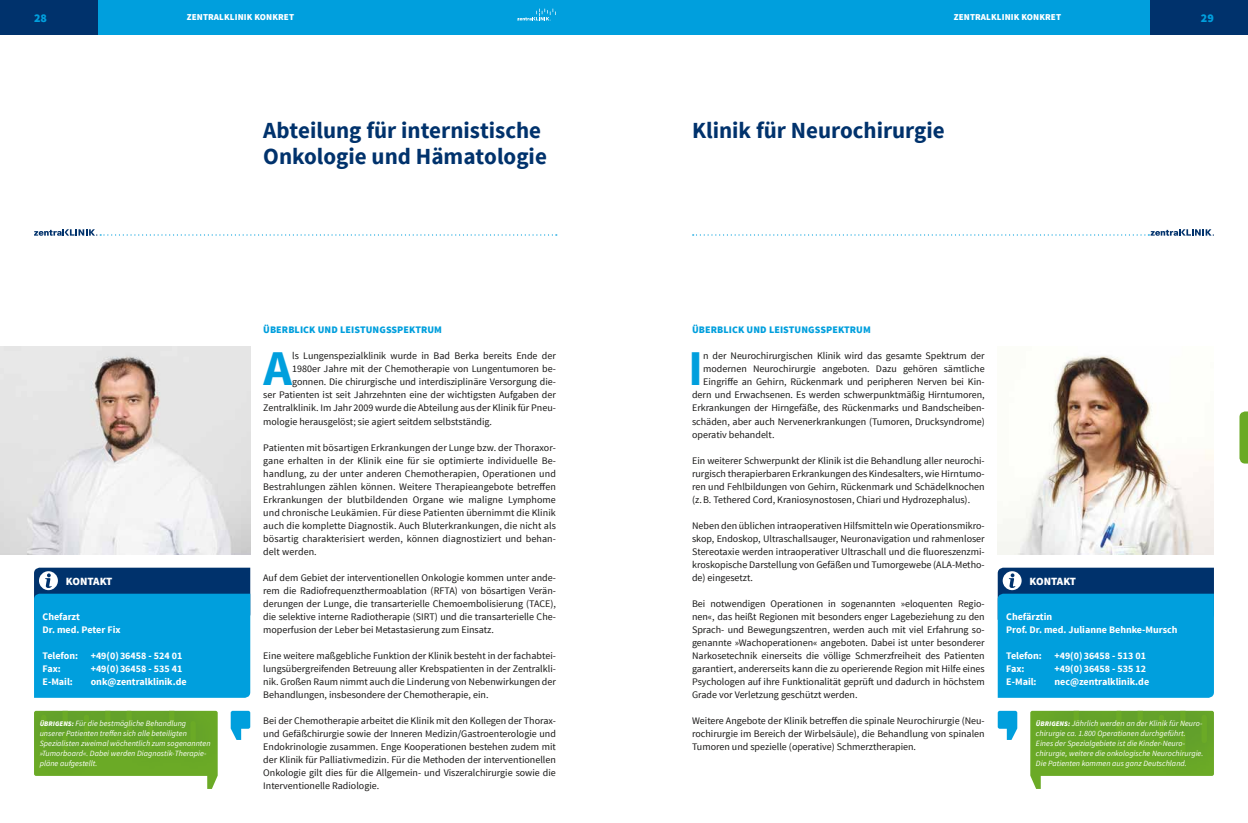
<style>
.page{position:relative;width:1248px;height:823px;background:#fff}
.page>*{position:absolute;margin:0;border:0;box-sizing:border-box;transform-origin:0 0}
.t1{font:700 49.9px "Source Sans Pro";color:#009fdd}
.t2{font:700 23px/26px "Source Sans Pro";color:#00326c}
.t3{font:900 12px "Source Sans Pro";color:#009fdd}
.t4{font:900 11px "Source Sans Pro";letter-spacing:-.015em;color:#fff}
.t5{font:10px/13px "Source Sans Pro";color:#181716;text-align:justify}
.t6{font:700 10px/13px "Source Sans Pro";color:#fff}
.t7{font:900 10px "Source Sans Pro";letter-spacing:.01em;color:#009fdd}
.t8{font:900 9px "Source Sans Pro";letter-spacing:.01em;color:#fff}
.t9{font:italic 8px/10px "Source Sans Pro";letter-spacing:.005em;color:#fff}
.s1{font-weight:900;font-size:7px}
</style>
<div class="page">
<svg style="left:1239px;top:411px;width:8px;height:52px"></svg>
<img style="left:0;top:346px;width:250px;height:208px">
<svg style="left:34px;top:229px;width:522px;height:6px"></svg>
<svg style="left:34px;top:567px;width:216px;height:130px;background:#038bc7"></svg>
<svg style="left:231px;top:710px;width:19px;height:29px"></svg>
<svg style="left:34px;top:710px;width:184px;height:78px;background:#7fb44a"></svg>
<div style="left:0;top:0;width:1247px;height:34px;background:#009fdd"></div>
<div style="left:0;top:0;width:97px;height:34px;background:#00326c"></div>
<svg style="left:517px;top:9px;width:39px;height:12px"></svg>
<svg style="left:692px;top:229px;width:521px;height:6px"></svg>
<svg style="left:997px;top:567px;width:216px;height:130px;background:#048bc7"></svg>
<img style="left:997px;top:356px;width:216px;height:198px">
<svg style="left:997px;top:710px;width:20px;height:29px"></svg>
<svg style="left:1030px;top:710px;width:183px;height:78px;background:#80b44a"></svg>
<div style="left:1150px;top:0;width:97px;height:34px;background:#00326c"></div>
<p class="t3" style="left:34px;top:10px;width:15px">28</p>
<p class="t8" style="left:187px;top:12px;width:109px">ZENTRALKLINIK KONKRET</p>
<h2 class="t2" style="left:263px;top:118px;width:285px">Abteilung für internistische<br>Onkologie und Hämatologie</h2>
<p class="t4" style="left:66px;top:573px;width:48px">KONTAKT</p>
<p class="t6" style="left:43px;top:610px;width:80px">Chefarzt<br>Dr. med. Peter Fix</p>
<p class="t6" style="left:43px;top:649px;width:37px">Telefon:</p>
<p class="t6" style="left:91px;top:649px;width:93px">+49(0)36458 - 524 01</p>
<p class="t6" style="left:43px;top:662px;width:20px">Fax:</p>
<p class="t6" style="left:91px;top:662px;width:93px">+49(0)36458 - 535 41</p>
<p class="t6" style="left:43px;top:675px;width:32px">E-Mail:</p>
<p class="t6" style="left:91px;top:675px;width:97px">onk@zentralklinik.de</p>
<p class="t9" style="left:40px;top:718px;width:172px"><span class="s1">ÜBRIGENS:</span> Für die bestmögliche Behandlung unserer Patienten treffen sich alle beteiligten Spezialisten zweimal wöchentlich zum sogenannten »Tumorboard«. Dabei werden Diagnostik-Therapie&shy;pläne aufgestellt.</p>
<p class="t7" style="left:263px;top:323px;width:180px">ÜBERBLICK UND LEISTUNGSSPEKTRUM</p>
<h1 class="t1" style="left:263px;top:336px;width:30px">A</h1>
<p class="t5" style="left:292px;top:349px;width:265px">ls Lungenspezialklinik wurde in Bad Berka bereits Ende der</p>
<p class="t5" style="left:292px;top:362px;width:265px">1980er Jahre mit der Chemotherapie von Lungentumoren be-</p>
<p class="t5" style="left:292px;top:375px;width:265px">gonnen. Die chirurgische und interdisziplinäre Versorgung die-</p>
<p class="t5" style="left:263px;top:388px;width:294px">ser Patienten ist seit Jahrzehnten eine der wichtigsten Aufgaben der</p>
<p class="t5" style="left:263px;top:401px;width:294px">Zentralklinik. Im Jahr 2009 wurde die Abteilung aus der Klinik für Pneu-</p>
<p class="t5" style="left:263px;top:414px;width:230px">mologie herausgelöst; sie agiert seitdem selbstständig.</p>
<p class="t5" style="left:263px;top:440px;width:294px">Patienten mit bösartigen Erkrankungen der Lunge bzw. der Thoraxor&shy;gane erhalten in der Klinik eine für sie optimierte individuelle Be&shy;handlung, zu der unter anderen Chemotherapien, Operationen und Bestrahlungen zählen können. Weitere Therapieangebote betreffen Erkrankungen der blutbildenden Organe wie maligne Lymphome und chronische Leukämien. Für diese Patienten übernimmt die Klinik auch die komplette Diagnostik. Auch Bluterkrankungen, die nicht als bösartig charakterisiert werden, können diagnostiziert und behan&shy;delt werden.</p>
<p class="t5" style="left:263px;top:570px;width:294px">Auf dem Gebiet der interventionellen Onkologie kommen unter ande&shy;rem die Radiofrequenzthermoablation (RFTA) von bösartigen Verän&shy;derungen der Lunge, die transarterielle Chemoembolisierung (TACE), die selektive interne Radiotherapie (SIRT) und die transarterielle Che&shy;moperfusion der Leber bei Metastasierung zum Einsatz.</p>
<p class="t5" style="left:263px;top:648px;width:294px">Eine weitere maßgebliche Funktion der Klinik besteht in der fachabtei&shy;lungsübergreifenden Betreuung aller Krebspatienten in der Zentralkli&shy;nik. Großen Raum nimmt auch die Linderung von Nebenwirkungen der Behandlungen, insbesondere der Chemotherapie, ein.</p>
<p class="t5" style="left:263px;top:713px;width:294px">Bei der Chemotherapie arbeitet die Klinik mit den Kollegen der Thorax&shy;und Gefäßchirurgie sowie der Inneren Medizin/Gastroenterologie und Endokrinologie zusammen. Enge Kooperationen bestehen zudem mit der Klinik für Palliativmedizin. Für die Methoden der interventionellen Onkologie gilt dies für die Allgemein- und Viszeralchirurgie sowie die Interventionelle Radiologie.</p>
<p class="t8" style="left:953px;top:12px;width:109px">ZENTRALKLINIK KONKRET</p>
<p class="t3" style="left:1200px;top:10px;width:15px">29</p>
<h2 class="t2" style="left:692px;top:118px;width:254px">Klinik für Neurochirurgie</h2>
<p class="t7" style="left:692px;top:323px;width:180px">ÜBERBLICK UND LEISTUNGSSPEKTRUM</p>
<h1 class="t1" style="left:688px;top:336px;width:17px">I</h1>
<p class="t5" style="left:703px;top:349px;width:283px">n der Neurochirurgischen Klinik wird das gesamte Spektrum der</p>
<p class="t5" style="left:703px;top:362px;width:283px">modernen Neurochirurgie angeboten. Dazu gehören sämtliche</p>
<p class="t5" style="left:703px;top:375px;width:283px">Eingriffe an Gehirn, Rückenmark und peripheren Nerven bei Kin-</p>
<p class="t5" style="left:692px;top:388px;width:294px">dern und Erwachsenen. Es werden schwerpunktmäßig Hirntumoren,</p>
<p class="t5" style="left:692px;top:401px;width:294px">Erkrankungen der Hirngefäße, des Rückenmarks und Bandscheiben-</p>
<p class="t5" style="left:692px;top:414px;width:294px">schäden, aber auch Nervenerkrankungen (Tumoren, Drucksyndrome)</p>
<p class="t5" style="left:692px;top:427px;width:84px">operativ behandelt.</p>
<p class="t5" style="left:692px;top:453px;width:294px">Ein weiterer Schwerpunkt der Klinik ist die Behandlung aller neurochi&shy;rurgisch therapierbaren Erkrankungen des Kindesalters, wie Hirntumo&shy;ren und Fehlbildungen von Gehirn, Rückenmark und Schädelknochen (z.B. Tethered Cord, Kraniosynostosen, Chiari und Hydrozephalus).</p>
<p class="t5" style="left:692px;top:518px;width:294px">Neben den üblichen intraoperativen Hilfsmitteln wie Operationsmikro&shy;skop, Endoskop, Ultraschallsauger, Neuronavigation und rahmenloser Stereotaxie werden intraoperativer Ultraschall und die fluoreszenzmi&shy;kroskopische Darstellung von Gefäßen und Tumorgewebe (ALA-Metho&shy;de) eingesetzt.</p>
<p class="t5" style="left:692px;top:596px;width:294px">Bei notwendigen Operationen in sogenannten »eloquenten Regio&shy;nen«, das heißt Regionen mit besonders enger Lagebeziehung zu den Sprach- und Bewegungszentren, werden auch mit viel Erfahrung so&shy;genannte »Wachoperationen« angeboten. Dabei ist unter besonderer Narkosetechnik einerseits die völlige Schmerzfreiheit des Patienten garantiert, andererseits kann die zu operierende Region mit Hilfe eines Psychologen auf ihre Funktionalität geprüft und dadurch in höchstem Grade vor Verletzung geschützt werden.</p>
<p class="t5" style="left:692px;top:713px;width:294px">Weitere Angebote der Klinik betreffen die spinale Neurochirurgie (Neu&shy;rochirurgie im Bereich der Wirbelsäule), die Behandlung von spinalen Tumoren und spezielle (operative) Schmerztherapien.</p>
<p class="t4" style="left:1029px;top:573px;width:48px">KONTAKT</p>
<p class="t6" style="left:1006px;top:610px;width:173px">Chefärztin<br>Prof. Dr. med. Julianne Behnke-Mursch</p>
<p class="t6" style="left:1006px;top:649px;width:37px">Telefon:</p>
<p class="t6" style="left:1054px;top:649px;width:93px">+49(0)36458 - 513 01</p>
<p class="t6" style="left:1006px;top:662px;width:20px">Fax:</p>
<p class="t6" style="left:1054px;top:662px;width:93px">+49(0)36458 - 535 12</p>
<p class="t6" style="left:1006px;top:675px;width:32px">E-Mail:</p>
<p class="t6" style="left:1054px;top:675px;width:96px">nec@zentralklinik.de</p>
<p class="t9" style="left:1035px;top:718px;width:169px"><span class="s1">ÜBRIGENS:</span> Jährlich werden an der Klinik für Neuro&shy;chirurgie ca. 1.800 Operationen durchgeführt.<br>Eines der Spezialgebiete ist die Kinder-Neuro&shy;chirurgie, weitere die onkologische Neurochirurgie.<br>Die Patienten kommen aus ganz Deutschland.</p>
</div>
